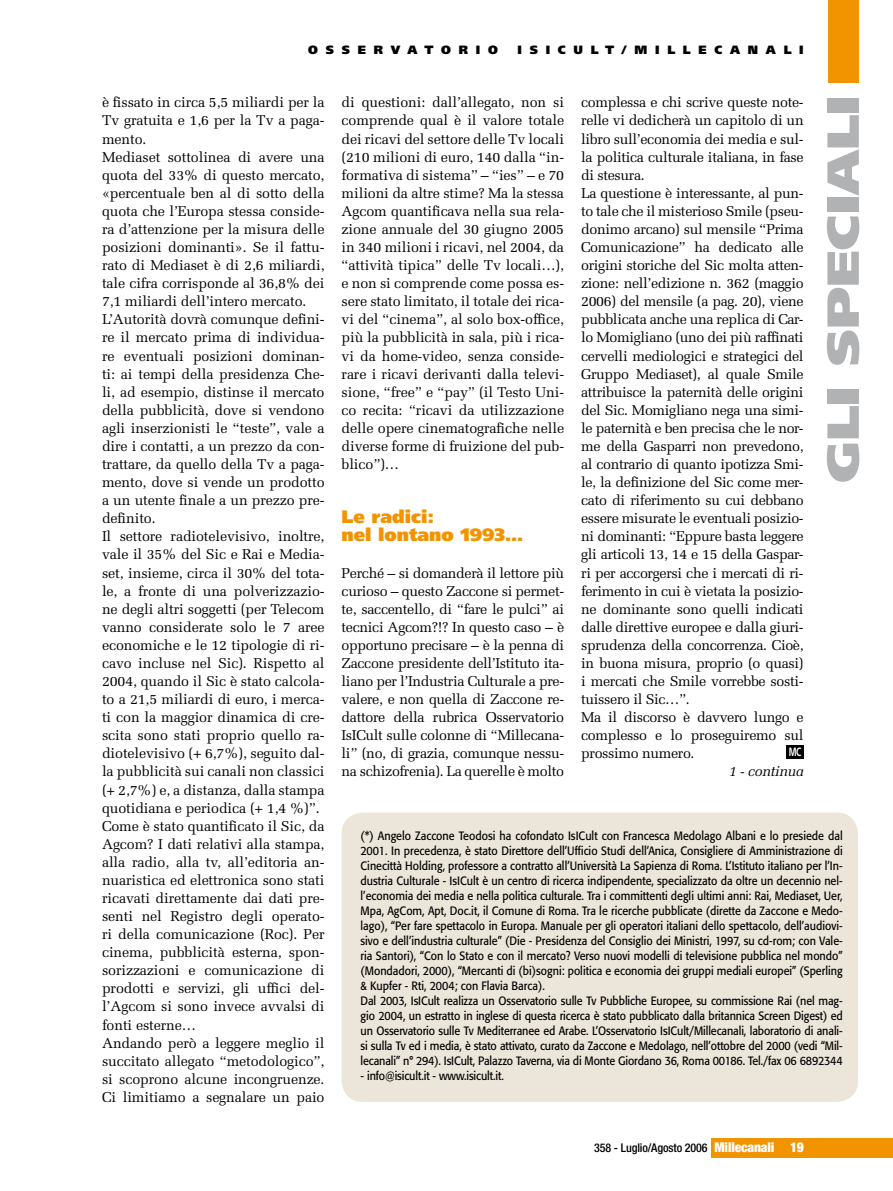
<style>
.page{position:relative;width:893px;height:1191px;background:#fff}
.page>*{position:absolute;margin:0;border:0;box-sizing:border-box;transform-origin:0 0}
.t1{font:900 45px "Frutiger";letter-spacing:-.005em;color:#b1b2b4;scale:1.2 1}
.t2{font:900 18px/18.1px "Frutiger";color:#f29400}
.t3{font:14.25px/18.1px "Melior";letter-spacing:-.01em;color:#000}
.t4{font:italic 14.25px "Melior";letter-spacing:-.025em;color:#000}
.t5{font:12px/15px "Formata";color:#000;scale:.9 1}
.t6{font:500 condensed 12px "Helvetica Neue LT Std";letter-spacing:-.01em;color:#000}
.t7{font:900 12px "Frutiger";letter-spacing:.645em;color:#000}
.t8{font:700 12px "Frutiger";color:#fff;scale:.7 1}
.s1{font-weight:900;font-size:13.5px;color:#fff}
</style>
<div class="page">
<div style="left:711px;top:1138px;width:182px;height:19px;background:#f29400"></div>
<div style="left:829px;top:0;width:30px;height:83px;background:#f29400"></div>
<div style="left:342px;top:812px;width:516px;height:289px;background:#ece6da;border-radius:21px"></div>
<div style="left:786px;top:745px;width:18px;height:13px;background:#000"></div>
<p class="t7" style="left:308px;top:43px;width:190px">OSSERVATO RIO</p>
<p class="t7" style="left:517px;top:43px;width:288px">ISICULT/MILLECANALI</p>
<p class="t3" style="left:102px;top:94px;width:224px">è fissato in circa 5,5 miliardi per la Tv gratuita e 1,6 per la Tv a paga&shy;mento.<br>Mediaset sottolinea di avere una quota del 33% di questo mercato, «percentuale ben al di sotto della quota che l’Europa stessa conside&shy;ra d’attenzione per la misura delle posizioni dominanti». Se il fattu&shy;rato di Mediaset è di 2,6 miliardi, tale cifra corrisponde al 36,8% dei 7,1 miliardi dell’intero mercato.<br>L’Autorità dovrà comunque defini&shy;re il mercato prima di individua&shy;re eventuali posizioni dominan&shy;ti: ai tempi della presidenza Che&shy;li, ad esempio, distinse il mercato della pubblicità, dove si vendono agli inserzionisti le “teste”, vale a dire i contatti, a un prezzo da con&shy;trattare, da quello della Tv a paga&shy;mento, dove si vende un prodotto a un utente finale a un prezzo pre&shy;definito.<br>Il settore radiotelevisivo, inoltre, vale il 35% del Sic e Rai e Media&shy;set, insieme, circa il 30% del tota&shy;le, a fronte di una polverizzazio&shy;ne degli altri soggetti (per Telecom vanno considerate solo le 7 aree economiche e le 12 tipologie di ri&shy;cavo incluse nel Sic). Rispetto al 2004, quando il Sic è stato calcola&shy;to a 21,5 miliardi di euro, i merca&shy;ti con la maggior dinamica di cre&shy;scita sono stati proprio quello ra&shy;diotelevisivo (+ 6,7%), seguito dal&shy;la pubblicità sui canali non classici (+ 2,7%) e, a distanza, dalla stampa quotidiana e periodica (+ 1,4 %)”.<br>Come è stato quantificato il Sic, da Agcom? I dati relativi alla stampa, alla radio, alla tv, all’editoria an&shy;nuaristica ed elettronica sono stati ricavati direttamente dai dati pre&shy;senti nel Registro degli operato&shy;ri della comunicazione (Roc). Per cinema, pubblicità esterna, spon&shy;sorizzazioni e comunicazione di prodotti e servizi, gli uffici del&shy;l’Agcom si sono invece avvalsi di fonti esterne…<br>Andando però a leggere meglio il succitato allegato “metodologico”, si scoprono alcune incongruenze.<br>Ci limitiamo a segnalare un paio</p>
<p class="t3" style="left:342px;top:93px;width:224px;text-align:justify">di questioni: dall’allegato, non si comprende qual è il valore totale dei ricavi del settore delle Tv locali (210 milioni di euro, 140 dalla “in&shy;formativa di sistema” – “ies” – e 70 milioni da altre stime? Ma la stessa Agcom quantificava nella sua rela&shy;zione annuale del 30 giugno 2005 in 340 milioni i ricavi, nel 2004, da “attività tipica” delle Tv locali…), e non si comprende come possa es&shy;sere stato limitato, il totale dei rica&shy;vi del “cinema”, al solo box-office, più la pubblicità in sala, più i rica&shy;vi da home-video, senza conside&shy;rare i ricavi derivanti dalla televi&shy;sione, “free” e “pay” (il Testo Uni&shy;co recita: “ricavi da utilizzazione delle opere cinematografiche nelle diverse forme di fruizione del pub&shy;blico”)…</p>
<p class="t3" style="left:581px;top:93px;width:224px">complessa e chi scrive queste note&shy;relle vi dedicherà un capitolo di un libro sull’economia dei media e sul&shy;la politica culturale italiana, in fase di stesura.<br>La questione è interessante, al pun&shy;to tale che il misterioso Smile (pseu&shy;donimo arcano) sul mensile “Prima Comunicazione” ha dedicato alle origini storiche del Sic molta atten&shy;zione: nell’edizione n. 362 (maggio 2006) del mensile (a pag. 20), viene pubblicata anche una replica di Car&shy;lo Momigliano (uno dei più raffinati cervelli mediologici e strategici del Gruppo Mediaset), al quale Smile attribuisce la paternità delle origini del Sic. Momigliano nega una simi&shy;le paternità e ben precisa che le nor&shy;me della Gasparri non prevedono, al contrario di quanto ipotizza Smi&shy;le, la definizione del Sic come mer&shy;cato di riferimento su cui debbano essere misurate le eventuali posizio&shy;ni dominanti: “Eppure basta leggere gli articoli 13, 14 e 15 della Gaspar&shy;ri per accorgersi che i mercati di ri&shy;ferimento in cui è vietata la posizio&shy;ne dominante sono quelli indicati dalle direttive europee e dalla giuri&shy;sprudenza della concorrenza. Cioè, in buona misura, proprio (o quasi) i mercati che Smile vorrebbe sosti&shy;tuissero il Sic…”.<br>Ma il discorso è davvero lungo e complesso e lo proseguiremo sul prossimo numero.</p>
<p class="t4" style="left:729px;top:763px;width:76px">1 - continua</p>
<h1 class="t1" style="left:816px;top:483px;width:324px;rotate:-90deg">GLI SPECIALI</h1>
<p class="t2" style="left:342px;top:508px;width:183px">LE RADICI:<br>NEL LONTANO 1993…</p>
<p class="t3" style="left:342px;top:563px;width:224px;text-align:justify">Perché – si domanderà il lettore più curioso – questo Zaccone si permet&shy;te, saccentello, di “fare le pulci” ai tecnici Agcom?!? In questo caso – è opportuno precisare – è la penna di Zaccone presidente dell’Istituto ita&shy;liano per l’Industria Culturale a pre&shy;valere, e non quella di Zaccone re&shy;dattore della rubrica Osservatorio IsICult sulle colonne di “Millecana&shy;li” (no, di grazia, comunque nessu&shy;na schizofrenia). La querelle è molto</p>
<p class="t8" style="left:789px;top:745px;width:19px">MC</p>
<p class="t5" style="left:361px;top:828px;width:537px">(*) Angelo Zaccone Teodosi ha cofondato IsICult con Francesca Medolago Albani e lo presiede dal 2001. In precedenza, è stato Direttore dell’Ufficio Studi dell’Anica, Consigliere di Amministrazione di Cinecittà Holding, professore a contratto all’Università La Sapienza di Roma. L’Istituto italiano per l’In&shy;dustria Culturale - IsICult è un centro di ricerca indipendente, specializzato da oltre un decennio nel&shy;l’economia dei media e nella politica culturale. Tra i committenti degli ultimi anni: Rai, Mediaset, Uer, Mpa, AgCom, Apt, Doc.it, il Comune di Roma. Tra le ricerche pubblicate (dirette da Zaccone e Medo&shy;lago), “Per fare spettacolo in Europa. Manuale per gli operatori italiani dello spettacolo, dell’audiovi&shy;sivo e dell’industria culturale” (Die - Presidenza del Consiglio dei Ministri, 1997, su cd-rom; con Vale&shy;ria Santori), “Con lo Stato e con il mercato? Verso nuovi modelli di televisione pubblica nel mondo” (Mondadori, 2000), “Mercanti di (bi)sogni: politica e economia dei gruppi mediali europei” (Sperling &amp; Kupfer - Rti, 2004; con Flavia Barca).<br>Dal 2003, IsICult realizza un Osservatorio sulle Tv Pubbliche Europee, su commissione Rai (nel mag&shy;gio 2004, un estratto in inglese di questa ricerca è stato pubblicato dalla britannica Screen Digest) ed un Osservatorio sulle Tv Mediterranee ed Arabe. L’Osservatorio IsICult/Millecanali, laboratorio di anali&shy;si sulla Tv ed i media, è stato attivato, curato da Zaccone e Medolago, nell’ottobre del 2000 (vedi “Mil&shy;lecanali” n° 294). IsICult, Palazzo Taverna, via di Monte Giordano 36, Roma 00186. Tel./fax 06 6892344</p>
<p class="t5" style="left:361px;top:1068px;width:161px">- info@isicult.it - www.isicult.it.</p>
<p class="t6" style="left:594px;top:1141px;width:211px">358 - Luglio/Agosto 2006 <span class="s1">Millecanali 19</span></p>
</div>
